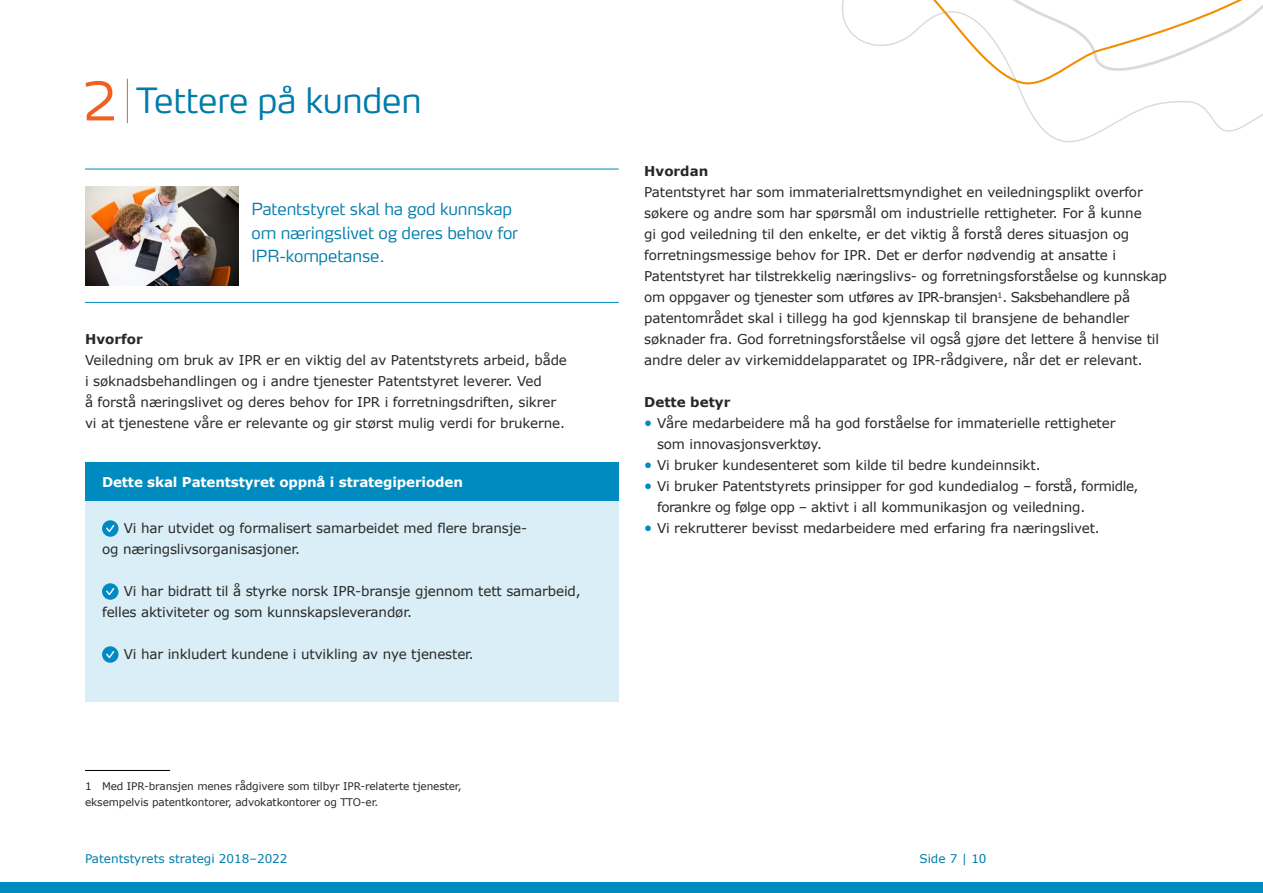
<style>
.page{position:relative;width:1263px;height:893px;background:#fff}
.page>*{position:absolute;margin:0;border:0;box-sizing:border-box;transform-origin:0 0}
.t1{font:52.5px "Max Patentstyret";color:#f16022}
.t2{font:34.5px "Max Patentstyret";letter-spacing:-.01em;color:#007cab}
.t3{font:16.5px/23.2px "Max Patentstyret";letter-spacing:-.01em;color:#007cab}
.t4{font:13.5px/21px "Verdana";letter-spacing:-.01em;color:#282827}
.t5{font:700 13.5px "Verdana";letter-spacing:-.01em;color:#fff}
.t6{font:700 13.5px "Verdana";color:#282827}
.t7{font:12px "Verdana";color:#007cab}
.t8{font:10.5px/16.5px "Verdana";letter-spacing:-.01em;color:#282827}
.s1{font-weight:700;font-size:11.25px;color:#008bc0}
</style>
<div class="page">
<div style="left:0;top:882px;width:1263px;height:11px;background:#008bc0"></div>
<hr style="left:85px;top:770px;width:85px;height:1px;background:#000">
<img style="left:85px;top:186px;width:153px;height:99px">
<hr style="left:85px;top:169px;width:534px;height:1px;background:#008bc0">
<hr style="left:85px;top:302px;width:534px;height:1px;background:#008bc0">
<div style="left:85px;top:488px;width:534px;height:213px;background:#d9eef6"></div>
<div style="left:102px;top:520px;width:16px;height:17px;background:#0089c2;border-radius:50%"></div>
<svg style="left:106px;top:525px;width:8px;height:7px"></svg>
<div style="left:102px;top:583px;width:16px;height:17px;background:#0089c2;border-radius:50%"></div>
<svg style="left:106px;top:588px;width:8px;height:7px"></svg>
<div style="left:102px;top:646px;width:16px;height:17px;background:#0089c2;border-radius:50%"></div>
<svg style="left:106px;top:651px;width:8px;height:7px"></svg>
<div style="left:85px;top:463px;width:534px;height:38px;background:#008bc0"></div>
<svg style="left:842px;top:0;width:421px;height:143px"></svg>
<svg style="left:858px;top:0;width:405px;height:85px"></svg>
<hr style="left:127px;top:79px;width:1px;height:44px;background:#f16022">
<h1 class="t1" style="left:82px;top:68px;width:37px">2</h1>
<h2 class="t2" style="left:136px;top:79px;width:287px">Tettere på kunden</h2>
<p class="t3" style="left:252px;top:198px;width:268px">Patentstyret skal ha god kunnskap om næringslivet og deres behov for<br>IPR-kompetanse.</p>
<p class="t6" style="left:85px;top:330px;width:59px">Hvorfor</p>
<p class="t4" style="left:85px;top:350px;width:483px">Veiledning om bruk av IPR er en viktig del av Patentstyrets arbeid, både i søknadsbehandlingen og i andre tjenester Patentstyret leverer. Ved<br>å forstå næringslivet og deres behov for IPR i forretningsdriften, sikrer vi at tjenestene våre er relevante og gir størst mulig verdi for brukerne.</p>
<p class="t5" style="left:102px;top:472px;width:362px">Dette skal Patentstyret oppnå i strategiperioden</p>
<p class="t4" style="left:102px;top:518px;width:427px;text-indent:22px">Vi har utvidet og formalisert samarbeidet med flere bransje&shy;og næringslivsorganisasjoner.</p>
<p class="t4" style="left:102px;top:581px;width:480px;text-indent:22px">Vi har bidratt til å styrke norsk IPR-bransje gjennom tett samarbeid, felles aktiviteter og som kunnskapsleverandør.</p>
<p class="t4" style="left:124px;top:644px;width:352px">Vi har inkludert kundene i utvikling av nye tjenester.</p>
<p class="t8" style="left:85px;top:778px;width:378px">1 Med IPR-bransjen menes rådgivere som tilbyr IPR-relaterte tjenester, eksempelvis patentkontorer, advokatkontorer og TTO-er.</p>
<p class="t6" style="left:644px;top:162px;width:66px">Hvordan</p>
<p class="t4" style="left:644px;top:182px;width:524px">Patentstyret har som immaterialrettsmyndighet en veiledningsplikt overfor søkere og andre som har spørsmål om industrielle rettigheter. For å kunne<br>gi god veiledning til den enkelte, er det viktig å forstå deres situasjon og forretningsmessige behov for IPR. Det er derfor nødvendig at ansatte i Patentstyret har tilstrekkelig næringslivs- og forretningsforståelse og kunnskap om oppgaver og tjenester som utføres av IPR-bransjen<sup>1</sup>. Saksbehandlere på patentområdet skal i tillegg ha god kjennskap til bransjene de behandler søknader fra. God forretningsforståelse vil også gjøre det lettere å henvise til andre deler av virkemiddelapparatet og IPR-rådgivere, når det er relevant.</p>
<p class="t6" style="left:644px;top:393px;width:88px">Dette betyr</p>
<p class="t4" style="left:657px;top:413px;width:460px;text-indent:-13px"><span class="s1">•</span> Våre medarbeidere må ha god forståelse for immaterielle rettigheter som innovasjonsverktøy.</p>
<p class="t4" style="left:644px;top:455px;width:398px"><span class="s1">•</span> Vi bruker kundesenteret som kilde til bedre kundeinnsikt.</p>
<p class="t4" style="left:657px;top:476px;width:483px;text-indent:-13px"><span class="s1">•</span> Vi bruker Patentstyrets prinsipper for god kundedialog – forstå, formidle, forankre og følge opp – aktivt i all kommunikasjon og veiledning.</p>
<p class="t4" style="left:644px;top:518px;width:457px"><span class="s1">•</span> Vi rekrutterer bevisst medarbeidere med erfaring fra næringslivet.</p>
<p class="t7" style="left:85px;top:851px;width:204px">Patentstyrets strategi 2018–2022</p>
<p class="t7" style="left:919px;top:851px;width:69px">Side 7 | 10</p>
</div>
